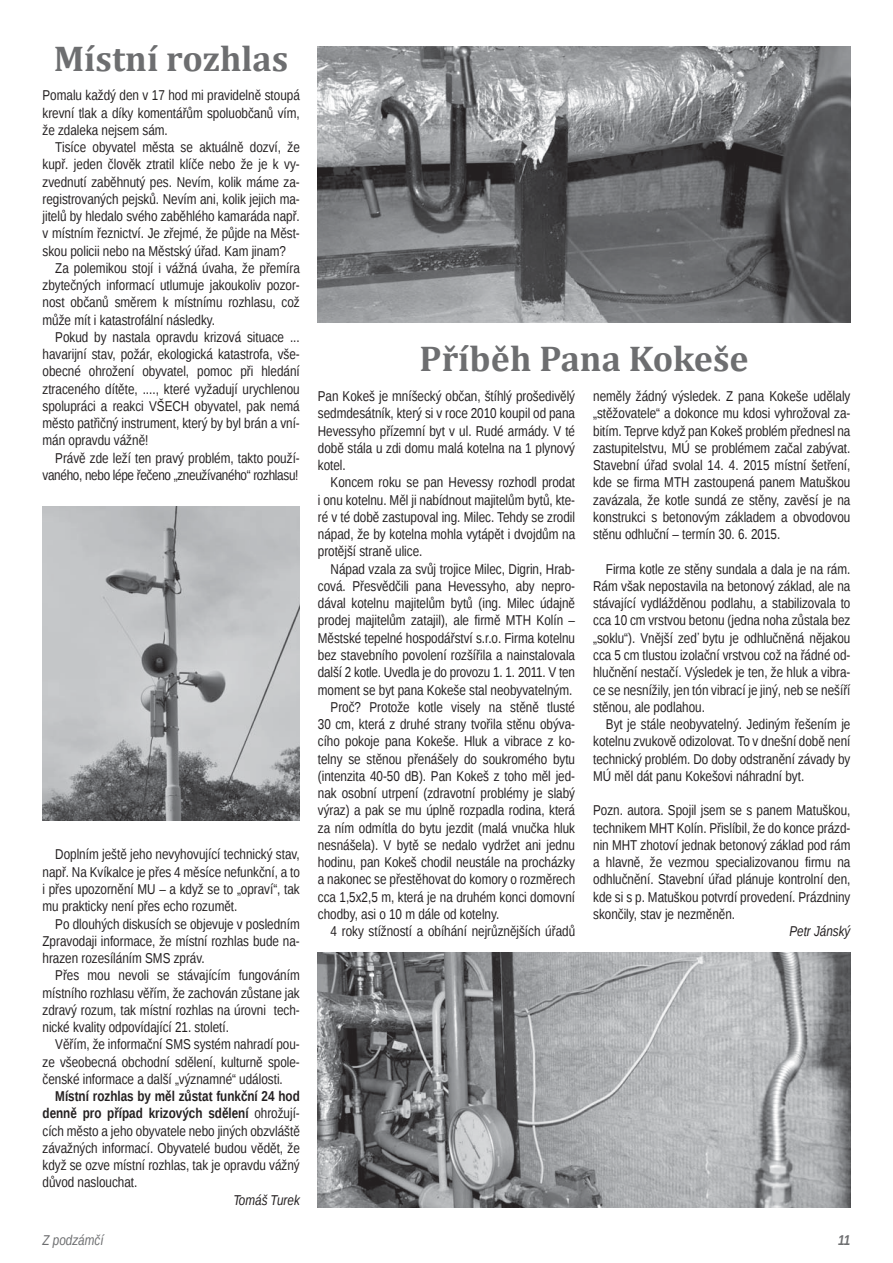
<style>
.page{position:relative;width:893px;height:1263px;background:#fff}
.page>*{position:absolute;margin:0;border:0;box-sizing:border-box;transform-origin:0 0}
.t1{font:700 36px "Cambria";color:#6d6e70}
.t2{font:14.25px/17.2px "Liberation Sans Narrow";color:#231f20;text-align:justify}
.t3{font:14.25px "Liberation Sans Narrow";letter-spacing:-.02em;color:#231f20}
.t4{font:italic 14.25px "Liberation Sans Narrow";color:#231f20}
.t5{font:italic 14.25px "Liberation Sans Narrow";color:#6d6e70}
.t6{font:italic 700 14.25px "Liberation Sans Narrow";color:#6d6e70}
.s1{font-weight:700}
</style>
<div class="page">
<img style="left:318px;top:47px;width:532px;height:276px">
<img style="left:318px;top:952px;width:532px;height:256px">
<img style="left:43px;top:506px;width:257px;height:314px">
<h1 class="t1" style="left:54px;top:36px;width:236px">Místní rozhlas</h1>
<p class="t2" style="left:43px;top:87px;width:259px">Pomalu každý den v 17 hod mi pravidelně stoupá krevní tlak a díky komentářům spoluobčanů vím, že zdaleka nejsem sám.</p>
<p class="t2" style="left:55px;top:138px;width:246px">Tisíce obyvatel města se aktuálně dozví, že</p>
<p class="t2" style="left:43px;top:156px;width:259px">kupř. jeden člověk ztratil klíče nebo že je k vy-</p>
<p class="t2" style="left:43px;top:173px;width:259px">zvednutí zaběhnutý pes. Nevím, kolik máme za-</p>
<p class="t2" style="left:43px;top:190px;width:259px">registrovaných pejsků. Nevím ani, kolik jejich ma-</p>
<p class="t2" style="left:43px;top:207px;width:259px">jitelů by hledalo svého zaběhlého kamaráda např.</p>
<p class="t2" style="left:43px;top:225px;width:259px">v místním řeznictví. Je zřejmé, že půjde na Měst-</p>
<p class="t2" style="left:43px;top:242px;width:245px">skou policii nebo na Městský úřad. Kam jinam?</p>
<p class="t2" style="left:55px;top:259px;width:246px">Za polemikou stojí i vážná úvaha, že přemíra</p>
<p class="t2" style="left:43px;top:276px;width:259px">zbytečných informací utlumuje jakoukoliv pozor-</p>
<p class="t2" style="left:43px;top:294px;width:259px">nost občanů směrem k místnímu rozhlasu, což</p>
<p class="t2" style="left:43px;top:311px;width:174px">může mít i katastrofální následky.</p>
<p class="t2" style="left:55px;top:328px;width:246px">Pokud by nastala opravdu krizová situace ...</p>
<p class="t2" style="left:43px;top:345px;width:259px">havarijní stav, požár, ekologická katastrofa, vše-</p>
<p class="t2" style="left:43px;top:363px;width:259px">obecné ohrožení obyvatel, pomoc při hledání</p>
<p class="t2" style="left:43px;top:380px;width:259px">ztraceného dítěte, ...., které vyžadují urychlenou</p>
<p class="t2" style="left:43px;top:397px;width:259px">spolupráci a reakci VŠECH obyvatel, pak nemá</p>
<p class="t2" style="left:43px;top:414px;width:259px">město patřičný instrument, který by byl brán a vní-</p>
<p class="t2" style="left:43px;top:432px;width:107px">mán opravdu vážně!</p>
<p class="t2" style="left:55px;top:449px;width:246px">Právě zde leží ten pravý problém, takto použí-</p>
<p class="t3" style="left:43px;top:467px;width:257px">vaného, nebo lépe řečeno „zneužívaného“ rozhlasu!</p>
<p class="t2" style="left:43px;top:846px;width:259px;text-indent:13px">Doplním ještě jeho nevyhovující technický stav, např. Na Kvíkalce je přes 4 měsíce nefunkční, a to i přes upozornění MU – a když se to „opraví“, tak mu prakticky není přes echo rozumět.</p>
<p class="t2" style="left:43px;top:915px;width:259px;text-indent:13px">Po dlouhých diskusích se objevuje v posledním Zpravodaji informace, že místní rozhlas bude na&shy;hrazen rozesíláním SMS zpráv.</p>
<p class="t2" style="left:43px;top:966px;width:259px;text-indent:13px">Přes mou nevoli se stávajícím fungováním místního rozhlasu věřím, že zachován zůstane jak zdravý rozum, tak místní rozhlas na úrovni tech&shy;nické kvality odpovídající 21. století.</p>
<p class="t2" style="left:43px;top:1035px;width:259px;text-indent:13px">Věřím, že informační SMS systém nahradí pou&shy;ze všeobecná obchodní sdělení, kulturně spole&shy;čenské informace a další „významné“ události.</p>
<p class="t2" style="left:43px;top:1087px;width:259px;text-indent:13px"><span class="s1">Místní rozhlas by měl zůstat funkční 24 hod denně pro případ krizových sdělení</span> ohrožují&shy;cích město a jeho obyvatele nebo jiných obzvláště závažných informací. Obyvatelé budou vědět, že když se ozve místní rozhlas, tak je opravdu vážný důvod naslouchat.</p>
<p class="t4" style="left:233px;top:1191px;width:68px">Tomáš Turek</p>
<h1 class="t1" style="left:420px;top:337px;width:331px">Příběh Pana Kokeše</h1>
<p class="t2" style="left:318px;top:387px;width:259px">Pan Kokeš je mníšecký občan, štíhlý prošedivělý sedmdesátník, který si v roce 2010 koupil od pana Hevessyho přízemní byt v ul. Rudé armády. V té době stála u zdi domu malá kotelna na 1 plynový kotel.</p>
<p class="t2" style="left:318px;top:474px;width:259px;text-indent:13px">Koncem roku se pan Hevessy rozhodl prodat i onu kotelnu. Měl ji nabídnout majitelům bytů, kte&shy;ré v té době zastupoval ing. Milec. Tehdy se zrodil nápad, že by kotelna mohla vytápět i dvojdům na protější straně ulice.</p>
<p class="t2" style="left:331px;top:560px;width:246px">Nápad vzala za svůj trojice Milec, Digrin, Hrab-</p>
<p class="t2" style="left:318px;top:577px;width:259px">cová. Přesvědčili pana Hevessyho, aby nepro-</p>
<p class="t2" style="left:318px;top:594px;width:259px">dával kotelnu majitelům bytů (ing. Milec údajně</p>
<p class="t2" style="left:318px;top:612px;width:259px">prodej majitelům zatajil), ale firmě MTH Kolín –</p>
<p class="t2" style="left:318px;top:629px;width:259px">Městské tepelné hospodářství s.r.o. Firma kotelnu</p>
<p class="t2" style="left:318px;top:646px;width:259px">bez stavebního povolení rozšířila a nainstalovala</p>
<p class="t2" style="left:318px;top:663px;width:259px">další 2 kotle. Uvedla je do provozu 1. 1. 2011. V ten</p>
<p class="t2" style="left:318px;top:681px;width:256px">moment se byt pana Kokeše stal neobyvatelným.</p>
<p class="t2" style="left:331px;top:698px;width:246px">Proč? Protože kotle visely na stěně tlusté</p>
<p class="t2" style="left:318px;top:715px;width:259px">30 cm, která z druhé strany tvořila stěnu obýva-</p>
<p class="t2" style="left:318px;top:732px;width:259px">cího pokoje pana Kokeše. Hluk a vibrace z ko-</p>
<p class="t2" style="left:318px;top:750px;width:259px">telny se stěnou přenášely do soukromého bytu</p>
<p class="t2" style="left:318px;top:767px;width:259px">(intenzita 40-50 dB). Pan Kokeš z toho měl jed-</p>
<p class="t2" style="left:318px;top:784px;width:259px">nak osobní utrpení (zdravotní problémy je slabý</p>
<p class="t2" style="left:318px;top:801px;width:259px">výraz) a pak se mu úplně rozpadla rodina, která</p>
<p class="t2" style="left:318px;top:819px;width:259px">za ním odmítla do bytu jezdit (malá vnučka hluk</p>
<p class="t2" style="left:318px;top:836px;width:259px">nesnášela). V bytě se nedalo vydržet ani jednu</p>
<p class="t2" style="left:318px;top:853px;width:259px">hodinu, pan Kokeš chodil neustále na procházky</p>
<p class="t2" style="left:318px;top:870px;width:259px">a nakonec se přestěhovat do komory o rozměrech</p>
<p class="t2" style="left:318px;top:888px;width:259px">cca 1,5x2,5 m, která je na druhém konci domovní</p>
<p class="t2" style="left:318px;top:905px;width:183px">chodby, asi o 10 m dále od kotelny.</p>
<p class="t2" style="left:331px;top:922px;width:246px">4 roky stížností a obíhání nejrůznějších úřadů</p>
<p class="t2" style="left:593px;top:387px;width:259px">neměly žádný výsledek. Z pana Kokeše udělaly „stěžovatele“ a dokonce mu kdosi vyhrožoval za&shy;bitím. Teprve když pan Kokeš problém přednesl na zastupitelstvu, MÚ se problémem začal zabývat.<br>Stavební úřad svolal 14. 4. 2015 místní šetření, kde se firma MTH zastoupená panem Matuškou zavázala, že kotle sundá ze stěny, zavěsí je na konstrukci s betonovým základem a obvodovou stěnu odhluční – termín 30. 6. 2015.</p>
<p class="t2" style="left:593px;top:560px;width:259px;text-indent:13px">Firma kotle ze stěny sundala a dala je na rám.<br>Rám však nepostavila na betonový základ, ale na stávající vydlážděnou podlahu, a stabilizovala to cca 10 cm vrstvou betonu (jedna noha zůstala bez „soklu“). Vnější zeď bytu je odhlučněná nějakou cca 5 cm tlustou izolační vrstvou což na řádné od&shy;hlučnění nestačí. Výsledek je ten, že hluk a vibra&shy;ce se nesnížily, jen tón vibrací je jiný, neb se nešíří stěnou, ale podlahou.</p>
<p class="t2" style="left:593px;top:715px;width:259px;text-indent:13px">Byt je stále neobyvatelný. Jediným řešením je kotelnu zvukově odizolovat. To v dnešní době není technický problém. Do doby odstranění závady by MÚ měl dát panu Kokešovi náhradní byt.</p>
<p class="t2" style="left:593px;top:801px;width:259px">Pozn. autora. Spojil jsem se s panem Matuškou, technikem MHT Kolín. Přislíbil, že do konce prázd&shy;nin MHT zhotoví jednak betonový základ pod rám a hlavně, že vezmou specializovanou firmu na odhlučnění. Stavební úřad plánuje kontrolní den, kde si s p. Matuškou potvrdí provedení. Prázdniny skončily, stav je nezměněn.</p>
<p class="t4" style="left:789px;top:923px;width:63px">Petr Jánský</p>
<p class="t5" style="left:43px;top:1231px;width:63px">Z podzámčí</p>
<p class="t6" style="left:838px;top:1231px;width:14px">11</p>
</div>
